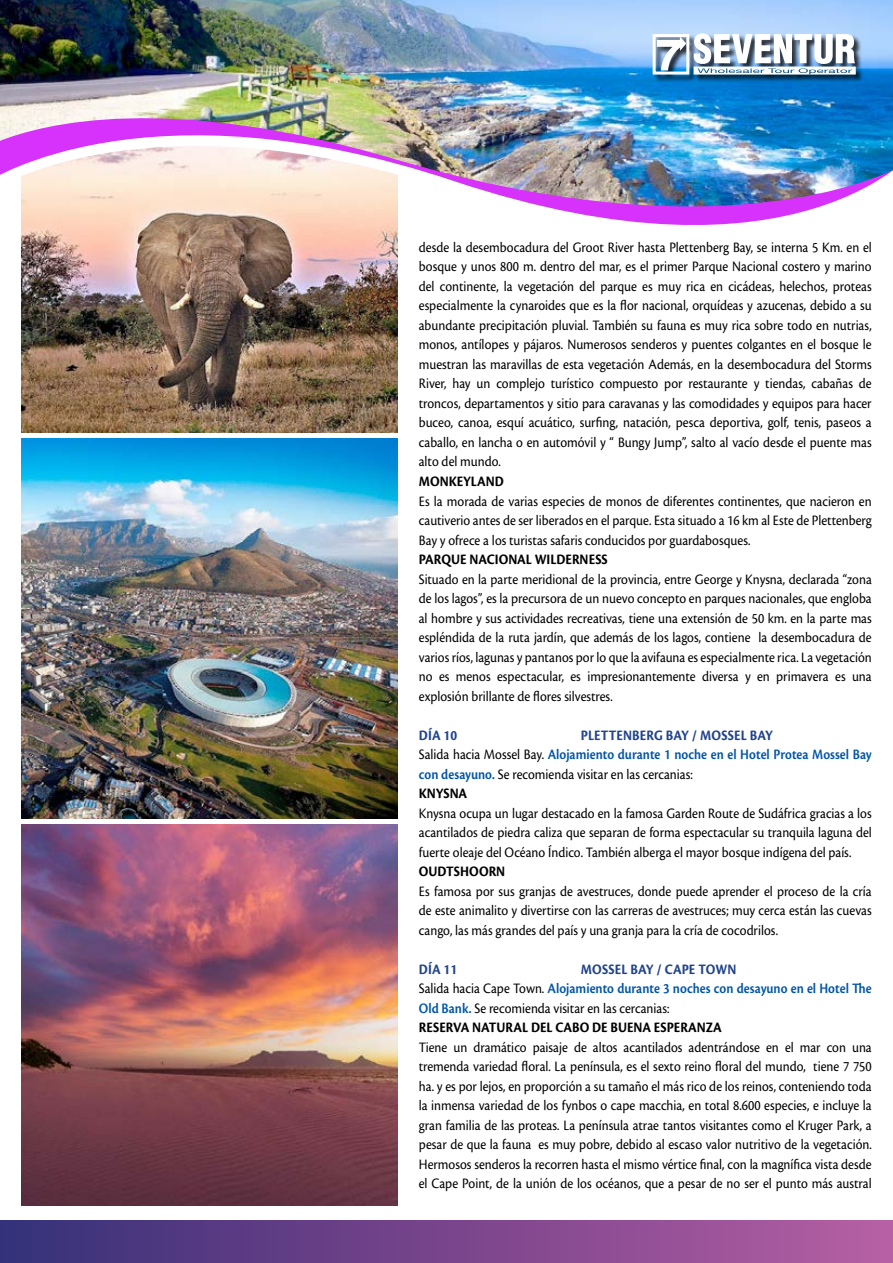
<style>
.page{position:relative;width:893px;height:1263px;background:#fff}
.page>*{position:absolute;margin:0;border:0;box-sizing:border-box;transform-origin:0 0}
.t1{font:15px/19.5px "Cronos Pro";color:#000;text-align:justify;scale:.9 1}
.t2{font:600 15px/19.5px "Cronos Pro";color:#0055a7;scale:.89 1}
.t3{font:700 15px "Cronos Pro";color:#000;scale:.9 1}
.t4{font:700 15px "Cronos Pro";letter-spacing:.01em;color:#20438b;scale:.9 1}
.s1{font-weight:700;color:#20438b}
.s2{font-weight:400;color:#000}
.s3{font-weight:700;color:#000}
</style>
<div class="page">
<img style="left:21px;top:307px;width:377px;height:125px">
<img style="left:21px;top:296px;width:377px;height:11px">
<img style="left:21px;top:208px;width:794px;height:88px">
<img style="left:0;top:0;width:893px;height:208px">
<div style="left:653px;top:34px;width:211px;height:49px;background:#000;opacity:.77"></div>
<div style="left:653px;top:34px;width:36px;height:41px;border:3px solid #fff"></div>
<svg style="left:657px;top:37px;width:29px;height:33px"></svg>
<img style="left:694px;top:33px;width:162px;height:42px">
<div style="left:0;top:1220px;width:893px;height:43px;background:linear-gradient(to right,#362f78,#b85da2)"></div>
<img style="left:21px;top:825px;width:377px;height:380px">
<img style="left:21px;top:438px;width:377px;height:381px">
<p class="t1" style="left:419px;top:238px;width:505px">desde la desembocadura del Groot River hasta Plettenberg Bay, se interna 5 Km. en el bosque y unos 800 m. dentro del mar, es el primer Parque Nacional costero y marino del continente, la vegetación del parque es muy rica en cicádeas, helechos, proteas especialmente la cynaroides que es la flor nacional, orquídeas y azucenas, debido a su abundante precipitación pluvial. También su fauna es muy rica sobre todo en nutrias, monos, antílopes y pájaros. Numerosos senderos y puentes colgantes en el bosque le muestran las maravillas de esta vegetación Además, en la desembocadura del Storms River, hay un complejo turístico compuesto por restaurante y tiendas, cabañas de troncos, departamentos y sitio para caravanas y las comodidades y equipos para hacer buceo, canoa, esquí acuático, surfing, natación, pesca deportiva, golf, tenis, paseos a caballo, en lancha o en automóvil y “ Bungy Jump”, salto al vacío desde el puente mas alto del mundo.</p>
<p class="t3" style="left:419px;top:473px;width:96px">MONKEYLAND</p>
<p class="t1" style="left:419px;top:491px;width:505px">Es la morada de varias especies de monos de diferentes continentes, que nacieron en cautiverio antes de ser liberados en el parque. Esta situado a 16 km al Este de Plettenberg Bay y ofrece a los turistas safaris conducidos por guardabosques.</p>
<p class="t3" style="left:419px;top:551px;width:211px">PARQUE NACIONAL WILDERNESS</p>
<p class="t1" style="left:419px;top:569px;width:505px">Situado en la parte meridional de la provincia, entre George y Knysna, declarada “zona de los lagos”, es la precursora de un nuevo concepto en parques nacionales, que engloba al hombre y sus actividades recreativas, tiene una extensión de 50 km. en la parte mas espléndida de la ruta jardín, que además de los lagos, contiene la desembocadura de varios ríos, lagunas y pantanos por lo que la avifauna es especialmente rica. La vegetación no es menos espectacular, es impresionantemente diversa y en primavera es una explosión brillante de flores silvestres.</p>
<p class="t4" style="left:419px;top:726px;width:44px">DÍA 10</p>
<p class="t2" style="left:419px;top:725px;width:510px;text-indent:162px"><span class="s1">PLETTENBERG BAY / MOSSEL BAY<br></span><span class="s2">Salida hacia Mossel Bay.</span> Alojamiento durante 1 noche en el Hotel Protea Mossel Bay con desayuno. <span class="s2">Se recomienda visitar en las cercanias:<br></span><span class="s3">KNYSNA</span></p>
<p class="t1" style="left:419px;top:803px;width:505px">Knysna ocupa un lugar destacado en la famosa Garden Route de Sudáfrica gracias a los acantilados de piedra caliza que separan de forma espectacular su tranquila laguna del fuerte oleaje del Océano Índico. También alberga el mayor bosque indígena del país.</p>
<p class="t3" style="left:419px;top:863px;width:98px">OUDTSHOORN</p>
<p class="t1" style="left:419px;top:881px;width:505px">Es famosa por sus granjas de avestruces, donde puede aprender el proceso de la cría de este animalito y divertirse con las carreras de avestruces; muy cerca están las cuevas cango, las más grandes del país y una granja para la cría de cocodrilos.</p>
<p class="t4" style="left:419px;top:960px;width:44px">DÍA 11</p>
<p class="t2" style="left:419px;top:959px;width:510px;text-indent:162px"><span class="s1">MOSSEL BAY / CAPE TOWN<br></span><span class="s2">Salida hacia Cape Town.</span> Alojamiento durante 3 noches con desayuno en el Hotel The Old Bank. <span class="s2">Se recomienda visitar en las cercanias:<br></span><span class="s3">RESERVA NATURAL DEL CABO DE BUENA ESPERANZA</span></p>
<p class="t1" style="left:419px;top:1037px;width:505px">Tiene un dramático paisaje de altos acantilados adentrándose en el mar con una tremenda variedad floral. La península, es el sexto reino floral del mundo, tiene 7 750 ha. y es por lejos, en proporción a su tamaño el más rico de los reinos, conteniendo toda la inmensa variedad de los fynbos o cape macchia, en total 8.600 especies, e incluye la gran familia de las proteas. La península atrae tantos visitantes como el Kruger Park, a pesar de que la fauna es muy pobre, debido al escaso valor nutritivo de la vegetación.<br>Hermosos senderos la recorren hasta el mismo vértice final, con la magnífica vista desde el Cape Point, de la unión de los océanos, que a pesar de no ser el punto más austral</p>
</div>
